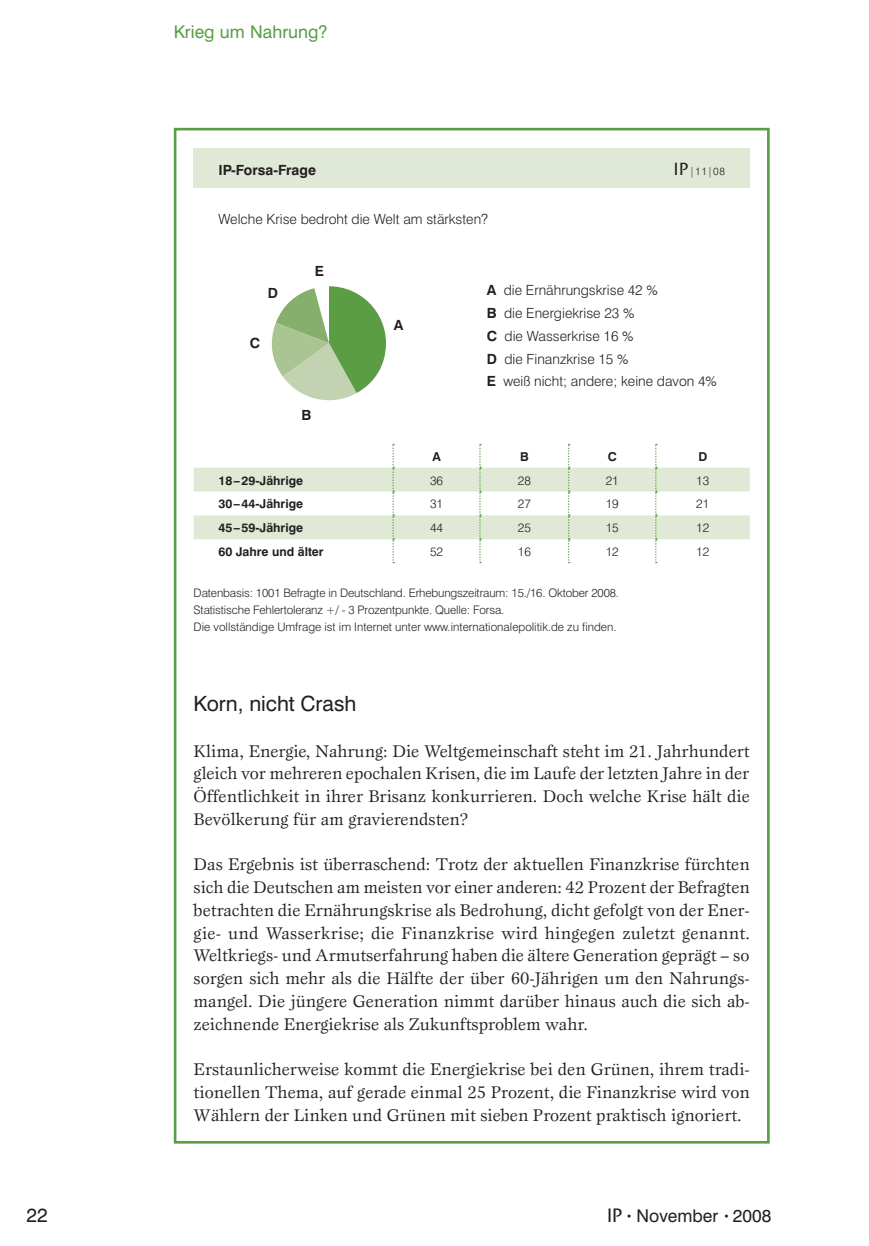
<style>
.page{position:relative;width:869px;height:1246px;background:#fff}
.page>*{position:absolute;margin:0;border:0;box-sizing:border-box;transform-origin:0 0}
.t1{font:21px "Swiss 721 BT";color:#231f20}
.t2{font:19.25px "Swiss 721 BT";color:#231f20}
.t3{font:17.5px/22.8px "Esprit";color:#231f20;text-align:justify}
.t4{font:17.5px "Swiss 721 BT";color:#231f20}
.t5{font:17.5px "Swiss 721 BT";color:#5a9d44}
.t6{font:300 14px/22.8px "Swiss 721 BT";color:#231f20}
.t7{font:700 14px "Swiss 721 BT";color:#231f20}
.t8{font:700 12.25px "Swiss 721 BT";color:#231f20}
.t9{font:300 12.25px "Swiss 721 BT";color:#231f20}
.t10{font:300 11.72px/17.2px "Swiss 721 BT";letter-spacing:-.01em;color:#231f20}
.t11{font:300 10.5px "Swiss 721 BT";color:#231f20}
.s1{font-family:"ITC Stone Sans";font-weight:500;font-size:17.5px}
.s2{font-weight:700}
.s3{font-family:"ITC Stone Sans";font-weight:500;font-size:19.25px}
.s4{font-size:10.5px}
</style>
<div class="page">
<svg style="left:271px;top:286px;width:115px;height:115px"></svg>
<div style="left:174px;top:128px;width:595px;height:1015px;border:3px solid #5a9d44"></div>
<div style="left:193px;top:148px;width:556px;height:40px;background:#e0e8d6"></div>
<svg style="left:193px;top:444px;width:556px;height:119px"></svg>
<p class="t5" style="left:174px;top:21px;width:155px">Krieg um Nahrung?</p>
<p class="t7" style="left:218px;top:161px;width:99px">IP-Forsa-Frage</p>
<p class="t11" style="left:673px;top:165px;width:53px"><span class="s1">IP</span>|11|08</p>
<p class="t6" style="left:218px;top:207px;width:271px">Welche Krise bedroht die Welt am stärksten?</p>
<p class="t7" style="left:268px;top:284px;width:12px">D</p>
<p class="t7" style="left:250px;top:334px;width:12px">C</p>
<p class="t7" style="left:314px;top:262px;width:11px">E</p>
<p class="t7" style="left:301px;top:406px;width:11px">B</p>
<p class="t7" style="left:393px;top:316px;width:11px">A</p>
<p class="t6" style="left:486px;top:279px;width:232px"><span class="s2">A</span> die Ernährungskrise 42 %<br><span class="s2">B</span> die Energiekrise 23 %<br><span class="s2">C</span> die Wasserkrise 16 %<br><span class="s2">D</span> die Finanzkrise 15 %<br><span class="s2">E</span> weiß nicht; andere; keine davon 4%</p>
<p class="t8" style="left:432px;top:449px;width:10px">A</p>
<p class="t8" style="left:519px;top:449px;width:10px">B</p>
<p class="t8" style="left:607px;top:449px;width:11px">C</p>
<p class="t8" style="left:698px;top:449px;width:10px">D</p>
<p class="t8" style="left:218px;top:472px;width:86px">18 – 29-Jährige</p>
<p class="t9" style="left:430px;top:472px;width:15px">36</p>
<p class="t9" style="left:517px;top:472px;width:15px">28</p>
<p class="t9" style="left:605px;top:472px;width:15px">21</p>
<p class="t9" style="left:696px;top:472px;width:15px">13</p>
<p class="t8" style="left:218px;top:496px;width:86px">30 – 44-Jährige</p>
<p class="t9" style="left:430px;top:496px;width:15px">31</p>
<p class="t9" style="left:517px;top:496px;width:15px">27</p>
<p class="t9" style="left:605px;top:496px;width:15px">19</p>
<p class="t9" style="left:696px;top:496px;width:15px">21</p>
<p class="t8" style="left:218px;top:520px;width:86px">45 – 59-Jährige</p>
<p class="t9" style="left:430px;top:520px;width:15px">44</p>
<p class="t9" style="left:517px;top:520px;width:15px">25</p>
<p class="t9" style="left:605px;top:520px;width:15px">15</p>
<p class="t9" style="left:696px;top:520px;width:15px">12</p>
<p class="t8" style="left:218px;top:544px;width:107px">60 Jahre und älter</p>
<p class="t9" style="left:430px;top:544px;width:15px">52</p>
<p class="t9" style="left:517px;top:544px;width:15px">16</p>
<p class="t9" style="left:605px;top:544px;width:15px">12</p>
<p class="t9" style="left:696px;top:544px;width:15px">12</p>
<p class="t10" style="left:193px;top:584px;width:426px">Datenbasis: 1001 Befragte in Deutschland. Erhebungszeitraum: 15./16. Oktober 2008.<br>Statistische Fehlertoleranz +/ - 3 Prozentpunkte. Quelle: Forsa.<br>Die vollständige Umfrage ist im Internet unter www.internationalepolitik.de zu finden.</p>
<p class="t1" style="left:193px;top:690px;width:164px">Korn, nicht Crash</p>
<p class="t3" style="left:193px;top:739px;width:557px">Klima, Energie, Nahrung: Die Weltgemeinschaft steht im 21. Jahrhundert gleich vor mehreren epochalen Krisen, die im Laufe der letzten Jahre in der Öffentlichkeit in ihrer Brisanz konkurrieren. Doch welche Krise hält die Bevölkerung für am gravierendsten?</p>
<p class="t3" style="left:193px;top:852px;width:557px">Das Ergebnis ist überraschend: Trotz der aktuellen Finanzkrise fürchten sich die Deutschen am meisten vor einer anderen: 42 Prozent der Befragten betrachten die Ernährungskrise als Bedrohung, dicht gefolgt von der Ener&shy;gie- und Wasserkrise; die Finanzkrise wird hingegen zuletzt genannt.<br>Weltkriegs- und Armutserfahrung haben die ältere Generation geprägt – so sorgen sich mehr als die Hälfte der über 60-Jährigen um den Nahrungs&shy;mangel. Die jüngere Generation nimmt darüber hinaus auch die sich ab&shy;zeichnende Energiekrise als Zukunftsproblem wahr.</p>
<p class="t3" style="left:193px;top:1057px;width:557px">Erstaunlicherweise kommt die Energiekrise bei den Grünen, ihrem tradi&shy;tionellen Thema, auf gerade einmal 25 Prozent, die Finanzkrise wird von Wählern der Linken und Grünen mit sieben Prozent praktisch ignoriert.</p>
<p class="t2" style="left:27px;top:1202px;width:23px">22</p>
<p class="t4" style="left:606px;top:1204px;width:166px"><span class="s3">IP</span> <span class="s4">•</span> November <span class="s4">•</span> 2008</p>
</div>
